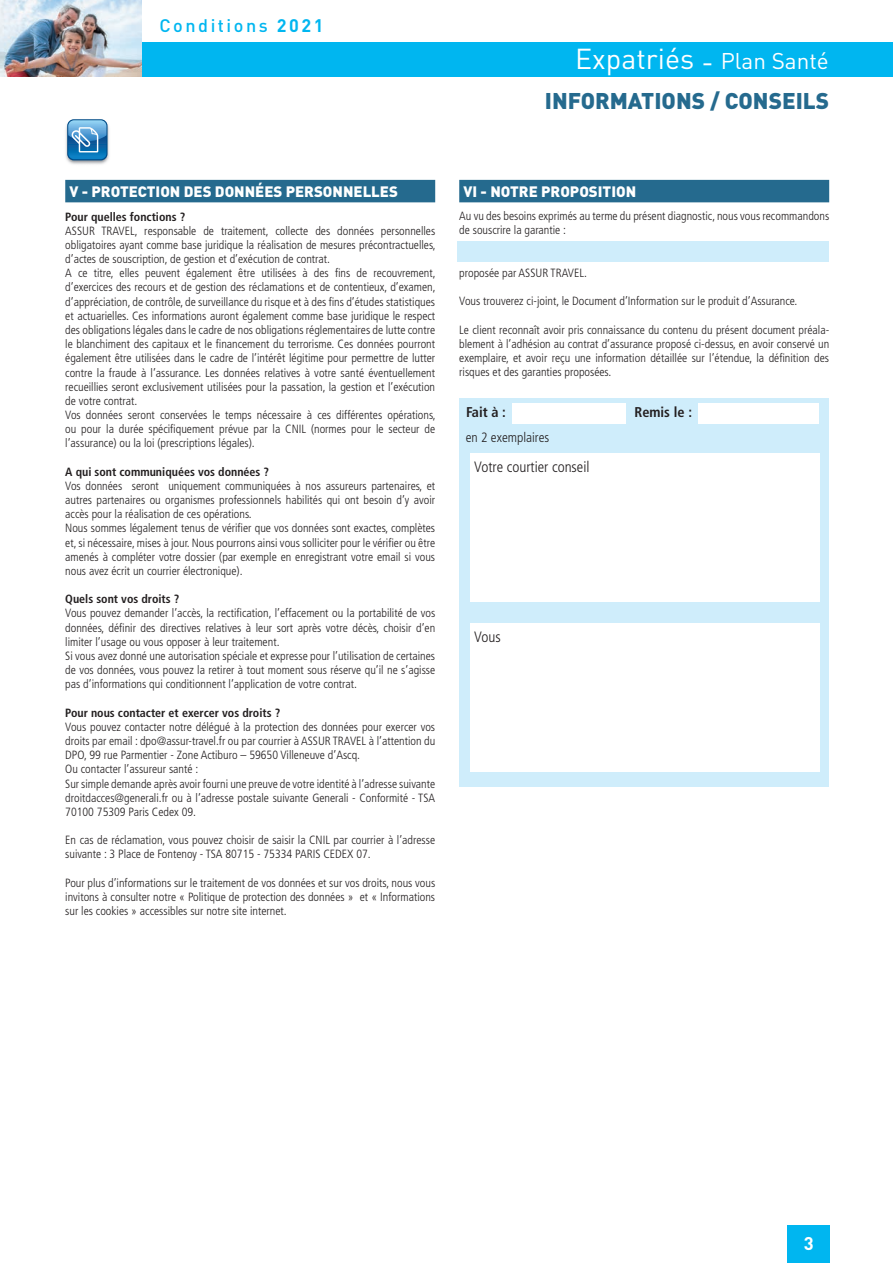
<style>
.page{position:relative;width:893px;height:1263px;background:#fff}
.page>*{position:absolute;margin:0;border:0;box-sizing:border-box;transform-origin:0 0}
.t1{font:28.5px "DIN";color:#fff}
.t2{font:900 22.5px "DIN";color:#256a8e}
.t3{font:700 18.15px "DIN";color:#fff}
.t4{font:500 18px "DIN";letter-spacing:.14em;color:#00b6f0}
.t5{font:300 condensed 15px "Frutiger LT Std";color:#231f20}
.t6{font:900 14.85px "DIN";color:#fff}
.t7{font:700 condensed 14.1px "Frutiger LT Std";color:#231f20}
.t8{font:300 condensed 13.5px "Frutiger LT Std";color:#231f20}
.t9{font:300 condensed 12px/14.1px "Frutiger LT Std";color:#231f20}
.t10{font:700 condensed 12px "Frutiger LT Std";color:#231f20}
.s1{font-weight:700}
.s2{font-size:22.5px}
</style>
<div class="page">
<div style="left:65px;top:180px;width:370px;height:22px;background:#256a8e"></div>
<div style="left:459px;top:398px;width:370px;height:389px;background:#cfedfb"></div>
<div style="left:512px;top:404px;width:114px;height:20px;background:#fff"></div>
<div style="left:470px;top:453px;width:350px;height:149px;background:#fff"></div>
<div style="left:470px;top:623px;width:350px;height:148px;background:#fff"></div>
<div style="left:698px;top:404px;width:120px;height:20px;background:#fff"></div>
<div style="left:459px;top:180px;width:370px;height:22px;background:#256a8e"></div>
<img style="left:65px;top:125px;width:44px;height:40px">
<svg style="left:67px;top:119px;width:41px;height:41px"></svg>
<svg style="left:68px;top:120px;width:38px;height:39px"></svg>
<div style="left:0;top:43px;width:893px;height:34px;background:#00b6f0"></div>
<div style="left:787px;top:1225px;width:42px;height:38px;background:#00b6f0"></div>
<div style="left:458px;top:242px;width:371px;height:20px;background:#cfedfb"></div>
<img style="left:0;top:0;width:141px;height:77px">
<h3 class="t4" style="left:159px;top:14px;width:166px">Conditions <span class="s1">2021</span></h3>
<h1 class="t1" style="left:575px;top:41px;width:255px">Expatriés - <span class="s2">Plan Santé</span></h1>
<h2 class="t2" style="left:545px;top:86px;width:286px">INFORMATIONS / CONSEILS</h2>
<p class="t6" style="left:70px;top:182px;width:330px">V - PROTECTION DES DONNÉES PERSONNELLES</p>
<p class="t10" style="left:65px;top:209px;width:122px">Pour quelles fonctions ?</p>
<p class="t9" style="left:65px;top:224px;width:372px">ASSUR TRAVEL, responsable de traitement, collecte des données personnelles obligatoires ayant comme base juridique la réalisation de mesures précontractuelles, d’actes de souscription, de gestion et d’exécution de contrat.<br>A ce titre, elles peuvent également être utilisées à des fins de recouvrement, d’exercices des recours et de gestion des réclamations et de contentieux, d’examen, d’appréciation, de contrôle, de surveillance du risque et à des fins d’études statistiques et actuarielles. Ces informations auront également comme base juridique le respect des obligations légales dans le cadre de nos obligations réglementaires de lutte contre le blanchiment des capitaux et le financement du terrorisme. Ces données pourront également être utilisées dans le cadre de l’intérêt légitime pour permettre de lutter contre la fraude à l’assurance. Les données relatives à votre santé éventuellement recueillies seront exclusivement utilisées pour la passation, la gestion et l’exécution de votre contrat.<br>Vos données seront conservées le temps nécessaire à ces différentes opérations, ou pour la durée spécifiquement prévue par la CNIL (normes pour le secteur de l’assurance) ou la loi (prescriptions légales).</p>
<p class="t10" style="left:65px;top:464px;width:205px">A qui sont communiquées vos données ?</p>
<p class="t9" style="left:65px;top:479px;width:371px">Vos données seront uniquement communiquées à nos assureurs partenaires, et autres partenaires ou organismes professionnels habilités qui ont besoin d’y avoir accès pour la réalisation de ces opérations.<br>Nous sommes légalement tenus de vérifier que vos données sont exactes, complètes et, si nécessaire, mises à jour. Nous pourrons ainsi vous solliciter pour le vérifier ou être amenés à compléter votre dossier (par exemple en enregistrant votre email si vous nous avez écrit un courrier électronique).</p>
<p class="t10" style="left:65px;top:592px;width:116px">Quels sont vos droits ?</p>
<p class="t9" style="left:65px;top:606px;width:371px">Vous pouvez demander l’accès, la rectification, l’effacement ou la portabilité de vos données, définir des directives relatives à leur sort après votre décès, choisir d’en limiter l’usage ou vous opposer à leur traitement.<br>Si vous avez donné une autorisation spéciale et expresse pour l’utilisation de certaines de vos données, vous pouvez la retirer à tout moment sous réserve qu’il ne s’agisse pas d’informations qui conditionnent l’application de votre contrat.</p>
<p class="t10" style="left:65px;top:705px;width:216px">Pour nous contacter et exercer vos droits ?</p>
<p class="t9" style="left:65px;top:720px;width:371px">Vous pouvez contacter notre délégué à la protection des données pour exercer vos droits par email : dpo@assur-travel.fr ou par courrier à ASSUR TRAVEL à l’attention du DPO, 99 rue Parmentier - Zone Actiburo – 59650 Villeneuve d’Ascq.<br>Ou contacter l’assureur santé :<br>Sur simple demande après avoir fourni une preuve de votre identité à l’adresse suivante droitdacces@generali.fr ou à l’adresse postale suivante Generali - Conformité - TSA 70100 75309 Paris Cedex 09.</p>
<p class="t9" style="left:65px;top:833px;width:371px">En cas de réclamation, vous pouvez choisir de saisir la CNIL par courrier à l’adresse suivante : 3 Place de Fontenoy - TSA 80715 - 75334 PARIS CEDEX 07.</p>
<p class="t9" style="left:65px;top:876px;width:371px;text-align:justify">Pour plus d’informations sur le traitement de vos données et sur vos droits, nous vous invitons à consulter notre « Politique de protection des données » et « Informations sur les cookies » accessibles sur notre site internet.</p>
<p class="t6" style="left:463px;top:182px;width:174px">VI - NOTRE PROPOSITION</p>
<p class="t9" style="left:459px;top:209px;width:371px">Au vu des besoins exprimés au terme du présent diagnostic, nous vous recommandons de souscrire la garantie :</p>
<p class="t9" style="left:459px;top:266px;width:129px">proposée par ASSUR TRAVEL.</p>
<p class="t9" style="left:459px;top:294px;width:340px">Vous trouverez ci-joint, le Document d’Information sur le produit d’Assurance.</p>
<p class="t9" style="left:459px;top:323px;width:371px;text-align:justify">Le client reconnaît avoir pris connaissance du contenu du présent document préala&shy;blement à l’adhésion au contrat d’assurance proposé ci-dessus, en avoir conservé un exemplaire, et avoir reçu une information détaillée sur l’étendue, la définition des risques et des garanties proposées.</p>
<p class="t7" style="left:466px;top:404px;width:41px">Fait à :</p>
<p class="t8" style="left:466px;top:429px;width:85px">en 2 exemplaires</p>
<p class="t5" style="left:474px;top:458px;width:117px">Votre courtier conseil</p>
<p class="t7" style="left:634px;top:404px;width:59px">Remis le :</p>
<p class="t5" style="left:474px;top:628px;width:28px">Vous</p>
<h3 class="t3" style="left:804px;top:1231px;width:11px">3</h3>
</div>
